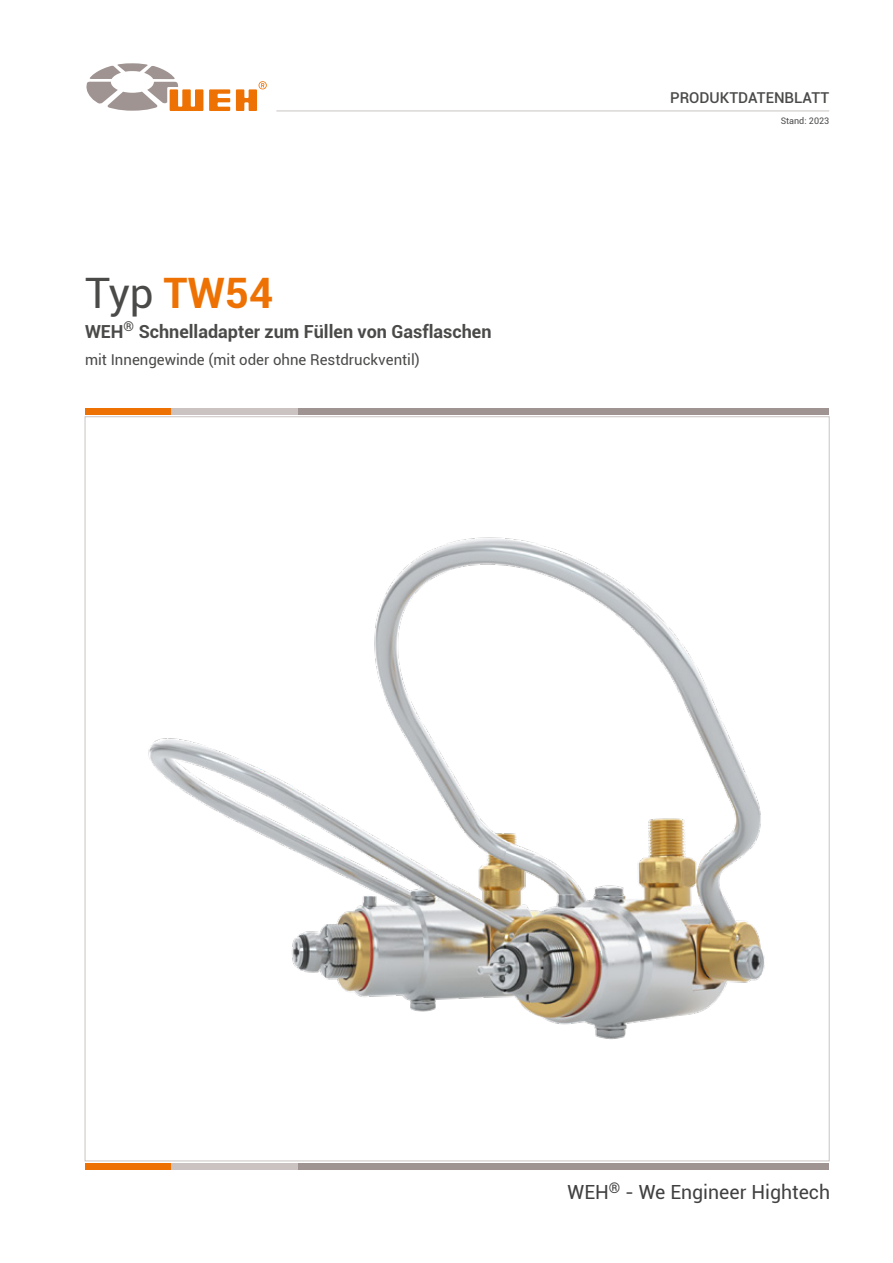
<style>
.page{position:relative;width:893px;height:1263px;background:#fff}
.page>*{position:absolute;margin:0;border:0;box-sizing:border-box;transform-origin:0 0}
.t1{font:700 42px "Roboto";color:#ee7203}
.t2{font:19.5px "Roboto";color:#000}
.t3{font:700 18px "Roboto";color:#4a4a49}
.t4{font:15px "Roboto";color:#4a4a49}
.t5{font:500 15px "Roboto";color:#4a4a49}
.t6{font:9px "Roboto";color:#4a4a49}
.s1{font-weight:400;color:#4a4a49}
</style>
<div class="page">
<hr style="left:276px;top:111px;width:553px;height:1px;background:#cac3c2">
<div style="left:298px;top:408px;width:531px;height:7px;background:#9f9491"></div>
<div style="left:170px;top:408px;width:128px;height:7px;background:#cac3c2"></div>
<div style="left:85px;top:408px;width:85px;height:7px;background:#ee7203"></div>
<div style="left:298px;top:1163px;width:531px;height:6px;background:#9f9491"></div>
<div style="left:170px;top:1163px;width:128px;height:6px;background:#cac3c2"></div>
<div style="left:85px;top:1163px;width:85px;height:6px;background:#ee7203"></div>
<svg style="left:86px;top:63px;width:117px;height:48px"></svg>
<svg style="left:209px;top:89px;width:21px;height:22px"></svg>
<svg style="left:236px;top:81px;width:31px;height:30px"></svg>
<img style="left:85px;top:490px;width:744px;height:607px">
<h1 class="t1" style="left:85px;top:263px;width:190px"><span class="s1">Typ</span> TW54</h1>
<p class="t3" style="left:85px;top:319px;width:408px">WEH<sup>®</sup> Schnelladapter zum Füllen von Gasflaschen</p>
<p class="t4" style="left:85px;top:349px;width:336px">mit Innengewinde (mit oder ohne Restdruckventil)</p>
<p class="t5" style="left:670px;top:87px;width:161px">PRODUKTDATENBLATT</p>
<p class="t6" style="left:781px;top:114px;width:50px">Stand: 2023</p>
<h2 class="t2" style="left:568px;top:1178px;width:264px">WEH<sup>®</sup> - We Engineer Hightech</h2>
</div>
